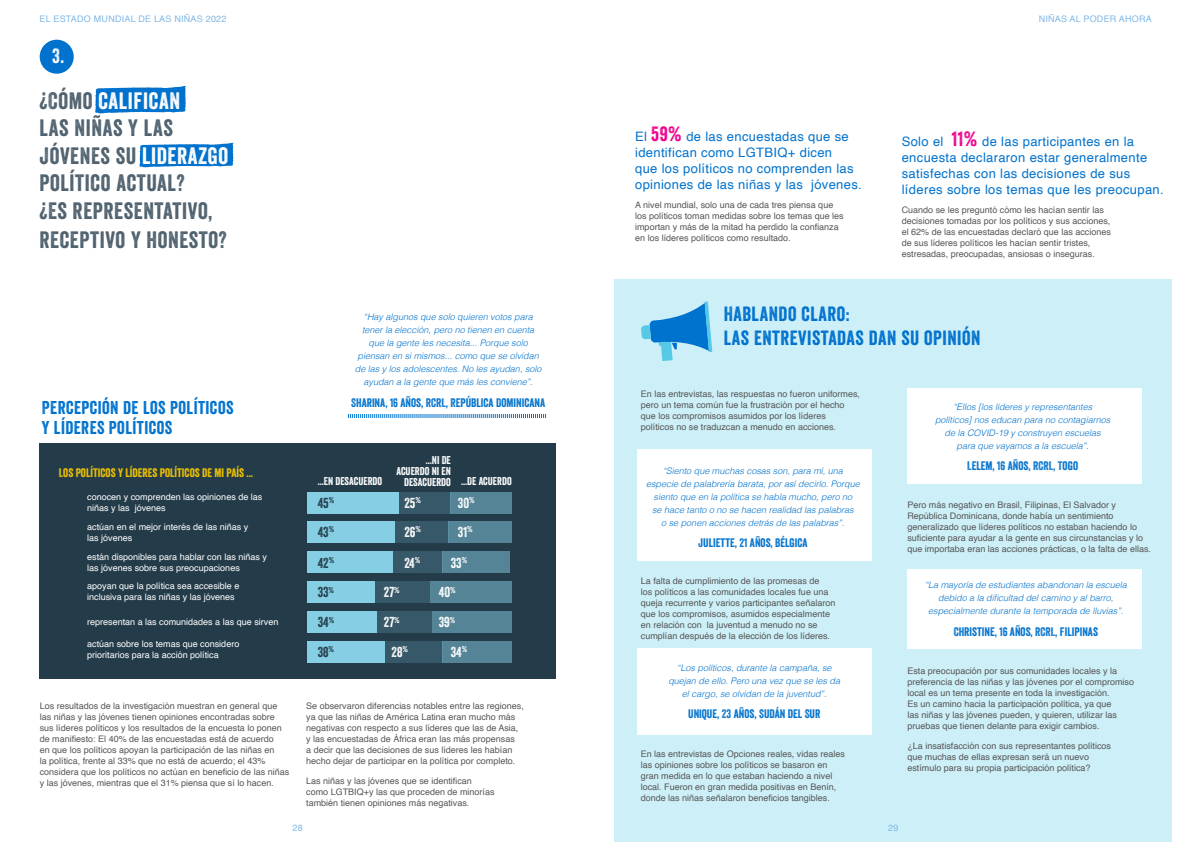
<style>
.page{position:relative;width:1191px;height:842px;background:#fff}
.page>*{position:absolute;margin:0;border:0;box-sizing:border-box;transform-origin:0 0}
.t1{font:23px/27.8px "Veneer";letter-spacing:.025em;color:#50626f}
.t2{font:20px/24px "Veneer";letter-spacing:.025em;color:#0172cd}
.t3{font:20px "Veneer";color:#fff}
.t4{font:18px/20px "Veneer";letter-spacing:.025em;color:#0172cd}
.t5{font:14px/29px "Veneer";color:#fff}
.t6{font:14px/29.8px "Veneer";color:#243c4a}
.t7{font:13px/16px "Helvetica";letter-spacing:.025em;color:#0172cd}
.t8{font:12px "Veneer";color:#0172cd}
.t9{font:12px "Veneer";color:#f0c300}
.t10{font:11px/11px "Veneer";color:#fff;text-align:right}
.t11{font:9px/11px "Helvetica";color:#565655}
.t12{font:italic 300 9px/13px "Helvetica";color:#0172cd;text-align:center}
.t13{font:9px/11px "Helvetica";color:#fff}
.t14{font:9px "Helvetica";letter-spacing:.025em;color:#7fb8e5}
.s1{color:#fff}
.s2{font-family:"Veneer";font-size:20px;color:#ee008c}
</style>
<div class="page">
<div style="left:614px;top:280px;width:557px;height:562px;background:#cdeff8"></div>
<div style="left:637px;top:449px;width:235px;height:112px;background:#fff"></div>
<div style="left:637px;top:648px;width:235px;height:86px;background:#fff"></div>
<div style="left:907px;top:569px;width:234px;height:79px;background:#fff"></div>
<div style="left:907px;top:389px;width:234px;height:95px;background:#fff"></div>
<svg style="left:95px;top:86px;width:91px;height:27px;background:#1a80d2"></svg>
<svg style="left:139px;top:143px;width:95px;height:24px;background:#1c81d2"></svg>
<svg style="left:641px;top:301px;width:71px;height:60px"></svg>
<div style="left:40px;top:443px;width:516px;height:236px;background:#243c4a"></div>
<div style="left:450px;top:492px;width:61px;height:21px;background:#548496"></div>
<div style="left:448px;top:522px;width:63px;height:21px;background:#548496"></div>
<div style="left:442px;top:551px;width:67px;height:22px;background:#548496"></div>
<div style="left:430px;top:581px;width:81px;height:22px;background:#548496"></div>
<div style="left:432px;top:611px;width:79px;height:21px;background:#548496"></div>
<div style="left:442px;top:641px;width:69px;height:21px;background:#548496"></div>
<div style="left:399px;top:492px;width:51px;height:21px;background:#375868"></div>
<div style="left:395px;top:522px;width:53px;height:21px;background:#375868"></div>
<div style="left:393px;top:551px;width:49px;height:22px;background:#375868"></div>
<div style="left:375px;top:581px;width:55px;height:22px;background:#375868"></div>
<div style="left:377px;top:611px;width:55px;height:21px;background:#375868"></div>
<div style="left:385px;top:641px;width:57px;height:21px;background:#375868"></div>
<div style="left:307px;top:492px;width:92px;height:21px;background:#85cee4"></div>
<div style="left:307px;top:522px;width:88px;height:21px;background:#85cee4"></div>
<div style="left:307px;top:551px;width:86px;height:22px;background:#85cee4"></div>
<div style="left:307px;top:581px;width:68px;height:22px;background:#85cee4"></div>
<div style="left:307px;top:611px;width:70px;height:21px;background:#85cee4"></div>
<div style="left:307px;top:641px;width:78px;height:21px;background:#85cee4"></div>
<div style="left:40px;top:40px;width:34px;height:34px;background:#0172cd;border-radius:50%"></div>
<svg style="left:348px;top:414px;width:198px;height:4px"></svg>
<p class="t14" style="left:40px;top:12px;width:188px">EL ESTADO MUNDIAL DE LAS NIÑAS 2022</p>
<p class="t14" style="left:1038px;top:12px;width:114px">NIÑAS AL PODER AHORA</p>
<h2 class="t3" style="left:52px;top:44px;width:14px">3.</h2>
<h1 class="t1" style="left:40px;top:86px;width:190px">¿CÓMO <span class="s1">CALIFICAN<br></span>LAS NIÑAS Y LAS<br>JÓVENES SU <span class="s1">LIDERAZGO<br></span>POLÍTICO ACTUAL?<br>¿ES REPRESENTATIVO,<br>RECEPTIVO Y HONESTO?</h1>
<h3 class="t4" style="left:42px;top:398px;width:193px">PERCEPCIÓN DE LOS POLÍTICOS<br>Y LÍDERES POLÍTICOS</h3>
<h3 class="t9" style="left:59px;top:466px;width:196px">LOS POLÍTICOS Y LÍDERES POLÍTICOS DE MI PAÍS ...</h3>
<p class="t13" style="left:87px;top:492px;width:177px">conocen y comprenden las opiniones de las niñas y las jóvenes</p>
<p class="t13" style="left:87px;top:521px;width:163px">actúan en el mejor interés de las niñas y las jóvenes</p>
<p class="t13" style="left:87px;top:580px;width:154px">apoyan que la política sea accesible e inclusiva para las niñas y las jóvenes</p>
<p class="t13" style="left:87px;top:616px;width:193px">representan a las comunidades a las que sirven</p>
<p class="t13" style="left:87px;top:639px;width:154px">actúan sobre los temas que considero prioritarios para la acción política</p>
<p class="t13" style="left:87px;top:551px;width:181px">están disponibles para hablar con las niñas y las jóvenes sobre sus preocupaciones</p>
<p class="t11" style="left:40px;top:701px;width:251px">Los resultados de la investigación muestran en general que las niñas y las jóvenes tienen opiniones encontradas sobre sus líderes políticos y los resultados de la encuesta lo ponen de manifiesto: El 40% de las encuestadas está de acuerdo<br>en que los políticos apoyan la participación de las niñas en<br>la política, frente al 33% que no está de acuerdo; el 43% considera que los políticos no actúan en beneficio de las niñas y las jóvenes, mientras que el 31% piensa que sí lo hacen.</p>
<p class="t12" style="left:355px;top:310px;width:188px">“Hay algunos que solo quieren votos para tener la elección, pero no tienen en cuenta que la gente les necesita... Porque solo piensan en si mismos... como que se olvidan de las y los adolescentes. No les ayudan, solo ayudan a la gente que más les conviene”.</p>
<h3 class="t8" style="left:351px;top:395px;width:196px">SHARINA, 16 AÑOS, RCRL, REPÚBLICA DOMINICANA</h3>
<p class="t10" style="left:396px;top:454px;width:56px">...NI DE<br>ACUERDO NI EN<br>DESACUERDO</p>
<p class="t10" style="left:318px;top:476px;width:66px">...EN DESACUERDO</p>
<p class="t10" style="left:461px;top:476px;width:52px">...DE ACUERDO</p>
<h3 class="t5" style="left:458px;top:488px;width:18px">30<sup>%<br></sup>31<sup>%</sup></h3>
<h3 class="t5" style="left:451px;top:548px;width:18px">33<sup>%</sup></h3>
<h3 class="t5" style="left:439px;top:578px;width:18px">40<sup>%</sup></h3>
<h3 class="t5" style="left:439px;top:608px;width:18px">39<sup>%</sup></h3>
<h3 class="t5" style="left:451px;top:637px;width:18px">34<sup>%</sup></h3>
<h3 class="t6" style="left:318px;top:488px;width:18px;line-height:29px">45<sup>%<br></sup>43<sup>%</sup></h3>
<h3 class="t6" style="left:318px;top:547px;width:18px;text-align:justify">42<sup>% </sup>33<sup>% </sup>34<sup>% </sup>38<sup>%</sup></h3>
<h3 class="t5" style="left:404px;top:488px;width:18px">25<sup>%<br></sup>26<sup>%</sup></h3>
<h3 class="t5" style="left:404px;top:548px;width:17px">24<sup>%</sup></h3>
<h3 class="t5" style="left:384px;top:577px;width:26px;line-height:29.7px;text-align:center">27<sup>%<br></sup>27<sup>%<br></sup>28<sup>%</sup></h3>
<p class="t11" style="left:306px;top:701px;width:219px">Se observaron diferencias notables entre las regiones, ya que las niñas de América Latina eran mucho más negativas con respecto a sus líderes que las de Asia, y las encuestadas de África eran las más propensas<br>a decir que las decisiones de sus líderes les habían hecho dejar de participar en la política por completo.</p>
<p class="t11" style="left:306px;top:775px;width:190px">Las niñas y las jóvenes que se identifican como LGTBIQ+y las que proceden de minorías también tienen opiniones más negativas.</p>
<h3 class="t7" style="left:635px;top:129px;width:228px">El <span class="s2">59%</span> de las encuestadas que se identifican como LGTBIQ+ dicen<br>que los políticos no comprenden las opiniones de las niñas y las jóvenes.</h3>
<p class="t11" style="left:635px;top:200px;width:210px">A nivel mundial, solo una de cada tres piensa que los políticos toman medidas sobre los temas que les importan y más de la mitad ha perdido la confianza en los líderes políticos como resultado.</p>
<h3 class="t7" style="left:901px;top:134px;width:263px">Solo el <span class="s2">11%</span> de las participantes en la encuesta declararon estar generalmente satisfechas con las decisiones de sus líderes sobre los temas que les preocupan.</h3>
<p class="t11" style="left:901px;top:205px;width:211px">Cuando se les preguntó cómo les hacían sentir las decisiones tomadas por los políticos y sus acciones, el 62% de las encuestadas declaró que las acciones de sus líderes políticos les hacían sentir tristes, estresadas, preocupadas, ansiosas o inseguras.</p>
<h2 class="t2" style="left:724px;top:302px;width:258px">HABLANDO CLARO:<br>LAS ENTREVISTADAS DAN SU OPINIÓN</h2>
<p class="t11" style="left:641px;top:389px;width:221px">En las entrevistas, las respuestas no fueron uniformes, pero un tema común fue la frustración por el hecho que los compromisos asumidos por los líderes políticos no se traduzcan a menudo en acciones.</p>
<p class="t12" style="left:646px;top:463px;width:215px">“Siento que muchas cosas son, para mí, una especie de palabrería barata, por así decirlo. Porque siento que en la política se habla mucho, pero no<br>se hace tanto o no se hacen realidad las palabras<br>o se ponen acciones detrás de las palabras”.</p>
<h3 class="t8" style="left:698px;top:535px;width:111px">JULIETTE, 21 AÑOS, BÉLGICA</h3>
<p class="t11" style="left:641px;top:575px;width:196px">La falta de cumplimiento de las promesas de<br>los políticos a las comunidades locales fue una queja recurrente y varios participantes señalaron que los compromisos, asumidos especialmente en relación con la juventud a menudo no se cumplían después de la elección de los líderes.</p>
<p class="t12" style="left:668px;top:660px;width:173px">“Los políticos, durante la campaña, se quejan de ello. Pero una vez que se les da el cargo, se olvidan de la juventud”.</p>
<h3 class="t8" style="left:688px;top:706px;width:134px">UNIQUE, 23 AÑOS, SUDÁN DEL SUR</h3>
<p class="t11" style="left:641px;top:749px;width:206px">En las entrevistas de Opciones reales, vidas reales las opiniones sobre los políticos se basaron en gran medida en lo que estaban haciendo a nivel local. Fueron en gran medida positivas en Benín, donde las niñas señalaron beneficios tangibles.</p>
<p class="t12" style="left:935px;top:399px;width:177px">“Ellos [los líderes y representantes políticos] nos educan para no contagiarnos de la COVID-19 y construyen escuelas para que vayamos a la escuela”.</p>
<h3 class="t8" style="left:967px;top:459px;width:112px">LELEM, 16 AÑOS, RCRL, TOGO</h3>
<p class="t11" style="left:907px;top:500px;width:245px">Pero más negativo en Brasil, Filipinas, El Salvador y República Dominicana, donde había un sentimiento generalizado que líderes políticos no estaban haciendo lo suficiente para ayudar a la gente en sus circunstancias y lo que importaba eran las acciones prácticas, o la falta de ellas.</p>
<p class="t12" style="left:924px;top:578px;width:204px">“La mayoría de estudiantes abandonan la escuela debido a la dificultad del camino y al barro, especialmente durante la temporada de lluvias”.</p>
<h3 class="t8" style="left:953px;top:624px;width:146px">CHRISTINE, 16 AÑOS, RCRL, FILIPINAS</h3>
<p class="t11" style="left:907px;top:666px;width:228px">Esta preocupación por sus comunidades locales y la preferencia de las niñas y las jóvenes por el compromiso local es un tema presente en toda la investigación.<br>Es un camino hacia la participación política, ya que<br>las niñas y las jóvenes pueden, y quieren, utilizar las pruebas que tienen delante para exigir cambios.</p>
<p class="t11" style="left:907px;top:740px;width:205px">¿La insatisfacción con sus representantes políticos que muchas de ellas expresan será un nuevo estímulo para su propia participación política?</p>
<p class="t14" style="left:293px;top:821px;width:12px">28</p>
<p class="t14" style="left:888px;top:821px;width:12px">29</p>
</div>
